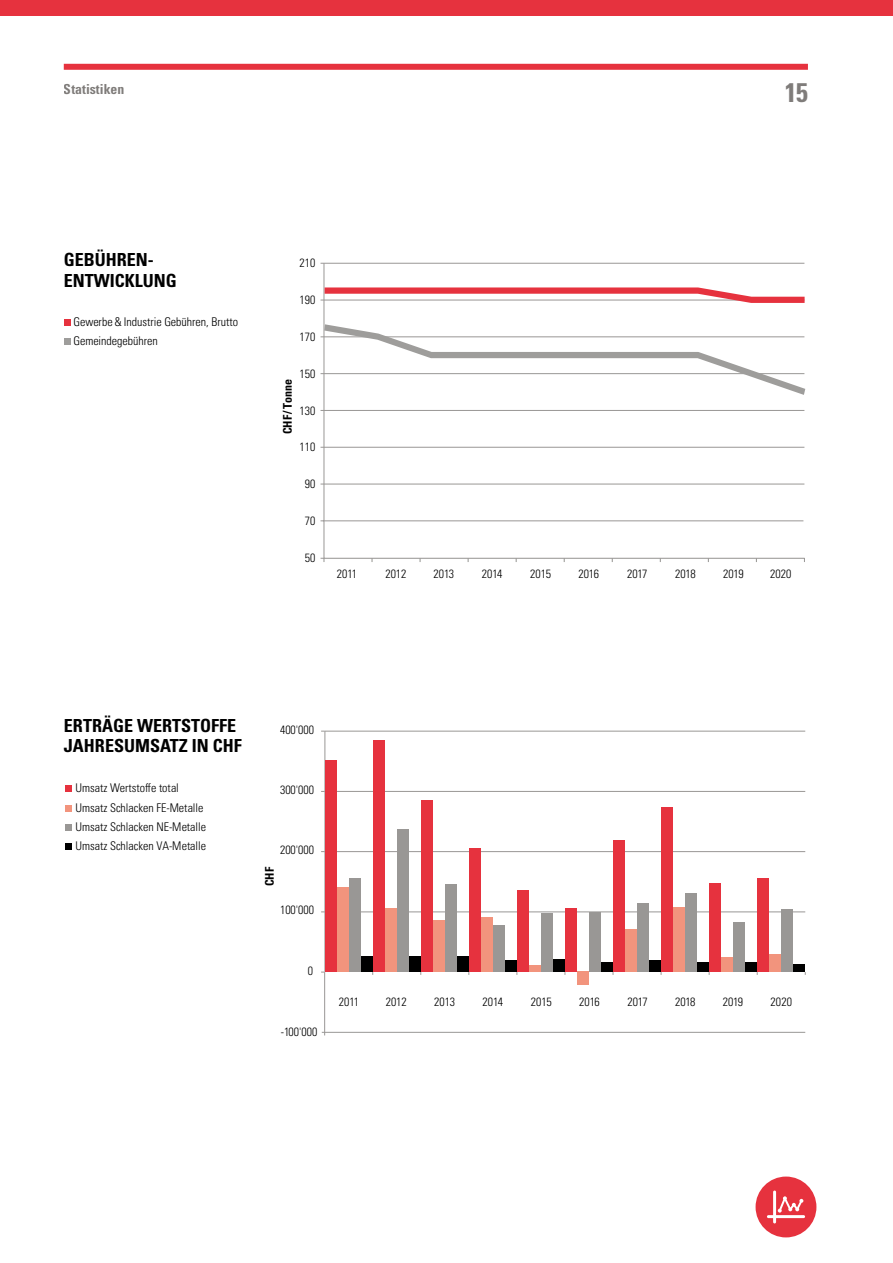
<style>
.page{position:relative;width:893px;height:1263px;background:#fff}
.page>*{position:absolute;margin:0;border:0;box-sizing:border-box;transform-origin:0 0}
.t1{font:700 condensed 26.85px "Univers LT Pro";color:#7f7c7a}
.t2{font:700 condensed 18px/20.2px "Univers LT Pro";color:#000}
.t3{font:700 condensed 13.8px "Univers LT Pro";color:#7f7c7a}
.t4{font:300 condensed 12px/19.2px "Univers LT Pro";color:#000}
.t5{font:700 condensed 12px "Univers LT Pro";color:#000}
</style>
<div class="page">
<div style="left:64px;top:64px;width:744px;height:6px;background:#e6323e"></div>
<div style="left:0;top:0;width:893px;height:15px;background:#e6323e"></div>
<svg style="left:323px;top:263px;width:482px;height:296px"></svg>
<svg style="left:321px;top:287px;width:484px;height:16px"></svg>
<svg style="left:321px;top:324px;width:484px;height:71px"></svg>
<div style="left:64px;top:319px;width:6px;height:7px;background:#e6323e"></div>
<div style="left:64px;top:338px;width:7px;height:7px;background:#9e9d9b"></div>
<hr style="left:324px;top:972px;width:1px;height:63px;background:#999795">
<hr style="left:324px;top:731px;width:481px;height:1px;background:#999795">
<hr style="left:324px;top:791px;width:481px;height:1px;background:#999795">
<hr style="left:324px;top:851px;width:481px;height:1px;background:#999795">
<hr style="left:324px;top:911px;width:481px;height:1px;background:#999795">
<hr style="left:322px;top:1032px;width:483px;height:1px;background:#999795">
<hr style="left:325px;top:731px;width:1px;height:241px;background:#999795">
<div style="left:325px;top:760px;width:12px;height:212px;background:#e6323e"></div>
<div style="left:373px;top:740px;width:12px;height:232px;background:#e6323e"></div>
<div style="left:421px;top:800px;width:12px;height:172px;background:#e6323e"></div>
<div style="left:469px;top:848px;width:12px;height:124px;background:#e6323e"></div>
<div style="left:517px;top:890px;width:12px;height:82px;background:#e6323e"></div>
<div style="left:565px;top:908px;width:12px;height:64px;background:#e6323e"></div>
<div style="left:613px;top:840px;width:12px;height:132px;background:#e6323e"></div>
<div style="left:661px;top:807px;width:12px;height:165px;background:#e6323e"></div>
<div style="left:709px;top:883px;width:12px;height:89px;background:#e6323e"></div>
<div style="left:757px;top:878px;width:12px;height:94px;background:#e6323e"></div>
<div style="left:337px;top:887px;width:12px;height:85px;background:#f2947d"></div>
<div style="left:385px;top:909px;width:12px;height:63px;background:#f2947d"></div>
<div style="left:433px;top:920px;width:12px;height:52px;background:#f2947d"></div>
<div style="left:481px;top:917px;width:12px;height:55px;background:#f2947d"></div>
<div style="left:529px;top:965px;width:12px;height:7px;background:#f2947d"></div>
<div style="left:577px;top:972px;width:12px;height:13px;background:#f2947d"></div>
<div style="left:625px;top:929px;width:12px;height:43px;background:#f2947d"></div>
<div style="left:673px;top:907px;width:12px;height:65px;background:#f2947d"></div>
<div style="left:721px;top:957px;width:12px;height:15px;background:#f2947d"></div>
<div style="left:769px;top:955px;width:12px;height:17px;background:#f2947d"></div>
<div style="left:349px;top:878px;width:12px;height:94px;background:#999795"></div>
<div style="left:397px;top:830px;width:12px;height:142px;background:#999795"></div>
<div style="left:445px;top:884px;width:12px;height:88px;background:#999795"></div>
<div style="left:493px;top:925px;width:12px;height:47px;background:#999795"></div>
<div style="left:541px;top:914px;width:12px;height:58px;background:#999795"></div>
<div style="left:589px;top:912px;width:12px;height:60px;background:#999795"></div>
<div style="left:637px;top:903px;width:12px;height:69px;background:#999795"></div>
<div style="left:685px;top:894px;width:12px;height:78px;background:#999795"></div>
<div style="left:733px;top:922px;width:12px;height:50px;background:#999795"></div>
<div style="left:781px;top:909px;width:12px;height:63px;background:#999795"></div>
<div style="left:361px;top:956px;width:12px;height:16px;background:#000"></div>
<div style="left:409px;top:956px;width:12px;height:16px;background:#000"></div>
<div style="left:457px;top:957px;width:12px;height:15px;background:#000"></div>
<div style="left:505px;top:960px;width:12px;height:12px;background:#000"></div>
<div style="left:553px;top:959px;width:12px;height:13px;background:#000"></div>
<div style="left:601px;top:962px;width:12px;height:10px;background:#000"></div>
<div style="left:649px;top:960px;width:12px;height:12px;background:#000"></div>
<div style="left:697px;top:962px;width:12px;height:10px;background:#000"></div>
<div style="left:745px;top:962px;width:12px;height:10px;background:#000"></div>
<div style="left:793px;top:964px;width:12px;height:8px;background:#000"></div>
<svg style="left:65px;top:786px;width:6px;height:6px"></svg>
<div style="left:65px;top:805px;width:6px;height:7px;background:#f2947d"></div>
<div style="left:65px;top:824px;width:6px;height:7px;background:#999795"></div>
<div style="left:65px;top:843px;width:6px;height:7px;background:#000"></div>
<svg style="left:756px;top:1176px;width:60px;height:61px"></svg>
<p class="t3" style="left:64px;top:81px;width:62px">Statistiken</p>
<h1 class="t1" style="left:784px;top:76px;width:25px">15</h1>
<h2 class="t2" style="left:64px;top:249px;width:91px">GEBÜHREN-</h2>
<p class="t4" style="left:299px;top:253px;width:17px">210</p>
<h2 class="t2" style="left:64px;top:270px;width:115px">ENTWICKLUNG</h2>
<p class="t4" style="left:73px;top:312px;width:166px">Gewerbe &amp; Industrie Gebühren, Brutto</p>
<p class="t4" style="left:73px;top:330px;width:86px">Gemeindegebühren</p>
<p class="t4" style="left:299px;top:290px;width:17px">190</p>
<p class="t4" style="left:299px;top:326px;width:17px">170</p>
<p class="t5" style="left:280px;top:434px;width:57px;rotate:-90deg">CHF/ Tonne</p>
<p class="t4" style="left:299px;top:363px;width:17px">150</p>
<p class="t4" style="left:299px;top:400px;width:17px">130</p>
<p class="t4" style="left:299px;top:437px;width:17px">110</p>
<p class="t4" style="left:305px;top:474px;width:12px">90</p>
<p class="t4" style="left:305px;top:511px;width:12px">70</p>
<p class="t4" style="left:305px;top:547px;width:12px">50</p>
<p class="t4" style="left:337px;top:563px;width:22px">2011</p>
<p class="t4" style="left:386px;top:563px;width:22px">2012</p>
<p class="t4" style="left:433px;top:563px;width:22px">2013</p>
<p class="t4" style="left:482px;top:563px;width:22px">2014</p>
<p class="t4" style="left:530px;top:563px;width:23px">2015</p>
<p class="t4" style="left:578px;top:563px;width:22px">2016</p>
<p class="t4" style="left:627px;top:563px;width:22px">2017</p>
<p class="t4" style="left:675px;top:563px;width:22px">2018</p>
<p class="t4" style="left:723px;top:563px;width:22px">2019</p>
<p class="t4" style="left:770px;top:563px;width:23px">2020</p>
<h2 class="t2" style="left:64px;top:715px;width:179px">ERTRÄGE WERTSTOFFE<br>JAHRESUMSATZ IN CHF</h2>
<p class="t4" style="left:76px;top:778px;width:132px">Umsatz Wertsto e total<br>Umsatz Schlacken FE-Metalle<br>Umsatz Schlacken NE-Metalle<br>Umsatz Schlacken VA-Metalle</p>
<p class="t5" style="left:216px;top:763px;width:21px;rotate:-90deg">CHF</p>
<p class="t4" style="left:280px;top:719px;width:36px">400'000</p>
<p class="t4" style="left:280px;top:779px;width:36px">300'000</p>
<p class="t4" style="left:280px;top:840px;width:36px">200'000</p>
<p class="t5" style="left:262px;top:886px;width:21px;rotate:-90deg">CHF</p>
<p class="t4" style="left:280px;top:900px;width:36px">100'000</p>
<p class="t4" style="left:308px;top:960px;width:7px">0</p>
<p class="t4" style="left:281px;top:1021px;width:38px">-100'000</p>
<p class="t4" style="left:339px;top:991px;width:22px">2011</p>
<p class="t4" style="left:386px;top:991px;width:22px">2012</p>
<p class="t4" style="left:434px;top:991px;width:22px">2013</p>
<p class="t4" style="left:482px;top:991px;width:22px">2014</p>
<p class="t4" style="left:531px;top:991px;width:23px">2015</p>
<p class="t4" style="left:579px;top:991px;width:22px">2016</p>
<p class="t4" style="left:627px;top:991px;width:22px">2017</p>
<p class="t4" style="left:675px;top:991px;width:22px">2018</p>
<p class="t4" style="left:723px;top:991px;width:22px">2019</p>
<p class="t4" style="left:771px;top:991px;width:23px">2020</p>
</div>
